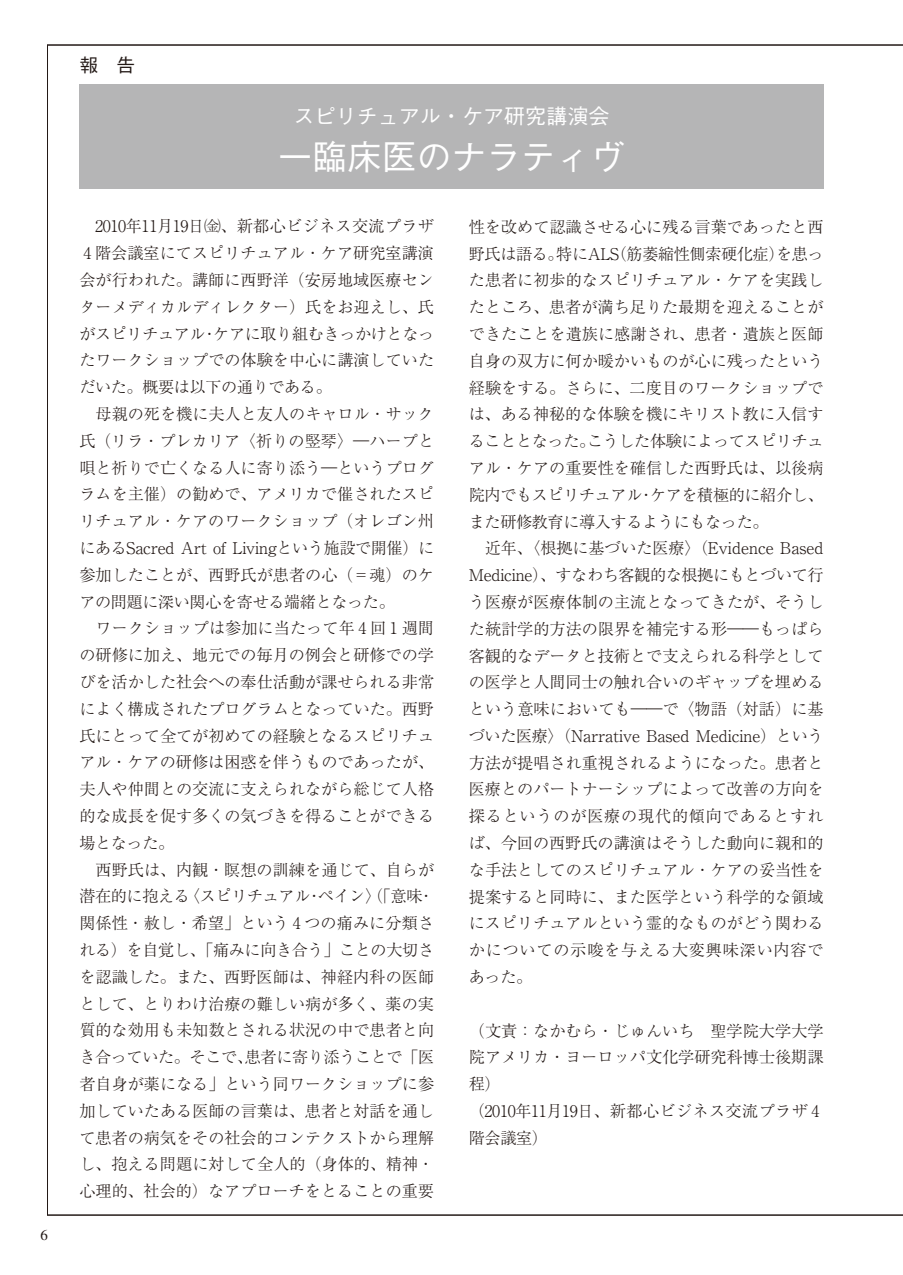
<style>
.page{position:relative;width:903px;height:1275px;background:#fff}
.page>*{position:absolute;margin:0;border:0;box-sizing:border-box;transform-origin:0 0}
.t1{font:500 34.65px "Gothic BBB Pro";color:#fff}
.t2{font:500 21px "Gothic BBB Pro";color:#fff}
.t3{font:500 18.55px "Gothic BBB Pro";color:#231916}
.t4{font:300 16.1px/26.8px "Ryumin Pro";color:#231916}
.t5{font:14.88px "Times";color:#231916}
</style>
<div class="page">
<div style="left:79px;top:84px;width:744px;height:105px;background:#b5b5b6"></div>
<p class="t5" style="left:40px;top:1227px;width:9px">6</p>
<p class="t3" style="left:79px;top:50px;width:57px">報　告</p>
<h2 class="t2" style="left:293px;top:99px;width:318px">スピリチュアル・ケア研究講演会</h2>
<h1 class="t1" style="left:278px;top:130px;width:349px">一臨床医のナラティヴ</h1>
<p class="t4" style="left:79px;top:212px;width:356px">　2010年11月19日㈮、新都心ビジネス交流プラザ<br>4 階会議室にてスピリチュアル・ケア研究室講演会が行われた。講師に西野洋（安房地域医療センターメディカルディレクター）氏をお迎えし、氏がスピリチュアル・ケアに取り組むきっかけとなったワークショップでの体験を中心に講演していただいた。概要は以下の通りである。<br>　母親の死を機に夫人と友人のキャロル・サック氏（リラ・プレカリア〈祈りの竪琴〉―ハープと唄と祈りで亡くなる人に寄り添う―というプログラムを主催）の勧めで、アメリカで催されたスピリチュアル・ケアのワークショップ（オレゴン州にあるSacred Art of Livingという施設で開催）に参加したことが、西野氏が患者の心（＝魂）のケアの問題に深い関心を寄せる端緒となった。<br>　ワークショップは参加に当たって年 4 回 1 週間の研修に加え、地元での毎月の例会と研修での学びを活かした社会への奉仕活動が課せられる非常によく構成されたプログラムとなっていた。西野氏にとって全てが初めての経験となるスピリチュアル・ケアの研修は困惑を伴うものであったが、夫人や仲間との交流に支えられながら総じて人格的な成長を促す多くの気づきを得ることができる場となった。<br>　西野氏は、内観・瞑想の訓練を通じて、自らが潜在的に抱える〈スピリチュアル・ペイン〉（「意味・関係性・赦し・希望」という 4 つの痛みに分類される）を自覚し、「痛みに向き合う」ことの大切さを認識した。また、西野医師は、神経内科の医師として、とりわけ治療の難しい病が多く、薬の実質的な効用も未知数とされる状況の中で患者と向き合っていた。そこで、患者に寄り添うことで「医者自身が薬になる」という同ワークショップに参加していたある医師の言葉は、患者と対話を通して患者の病気をその社会的コンテクストから理解し、抱える問題に対して全人的（身体的、精神・心理的、社会的）なアプローチをとることの重要</p>
<p class="t4" style="left:469px;top:212px;width:356px">性を改めて認識させる心に残る言葉であったと西野氏は語る。特にALS（筋萎縮性側索硬化症）を患った患者に初歩的なスピリチュアル・ケアを実践したところ、患者が満ち足りた最期を迎えることができたことを遺族に感謝され、患者・遺族と医師自身の双方に何か暖かいものが心に残ったという経験をする。さらに、二度目のワークショップでは、ある神秘的な体験を機にキリスト教に入信することとなった。こうした体験によってスピリチュアル・ケアの重要性を確信した西野氏は、以後病院内でもスピリチュアル・ケアを積極的に紹介し、また研修教育に導入するようにもなった。<br>　近年、〈根拠に基づいた医療〉（Evidence Based<br>Medicine）、すなわち客観的な根拠にもとづいて行う医療が医療体制の主流となってきたが、そうした統計学的方法の限界を補完する形――もっぱら客観的なデータと技術とで支えられる科学としての医学と人間同士の触れ合いのギャップを埋めるという意味においても――で〈物語（対話）に基づいた医療〉（Narrative Based Medicine）という方法が提唱され重視されるようになった。患者と医療とのパートナーシップによって改善の方向を探るというのが医療の現代的傾向であるとすれば、今回の西野氏の講演はそうした動向に親和的な手法としてのスピリチュアル・ケアの妥当性を提案すると同時に、また医学という科学的な領域にスピリチュアルという霊的なものがどう関わるかについての示唆を与える大変興味深い内容であった。</p>
<p class="t4" style="left:469px;top:1016px;width:356px">（文責：なかむら・じゅんいち　聖学院大学大学院アメリカ・ヨーロッパ文化学研究科博士後期課程）<br>（2010年11月19日、新都心ビジネス交流プラザ 4階会議室）</p>
</div>
